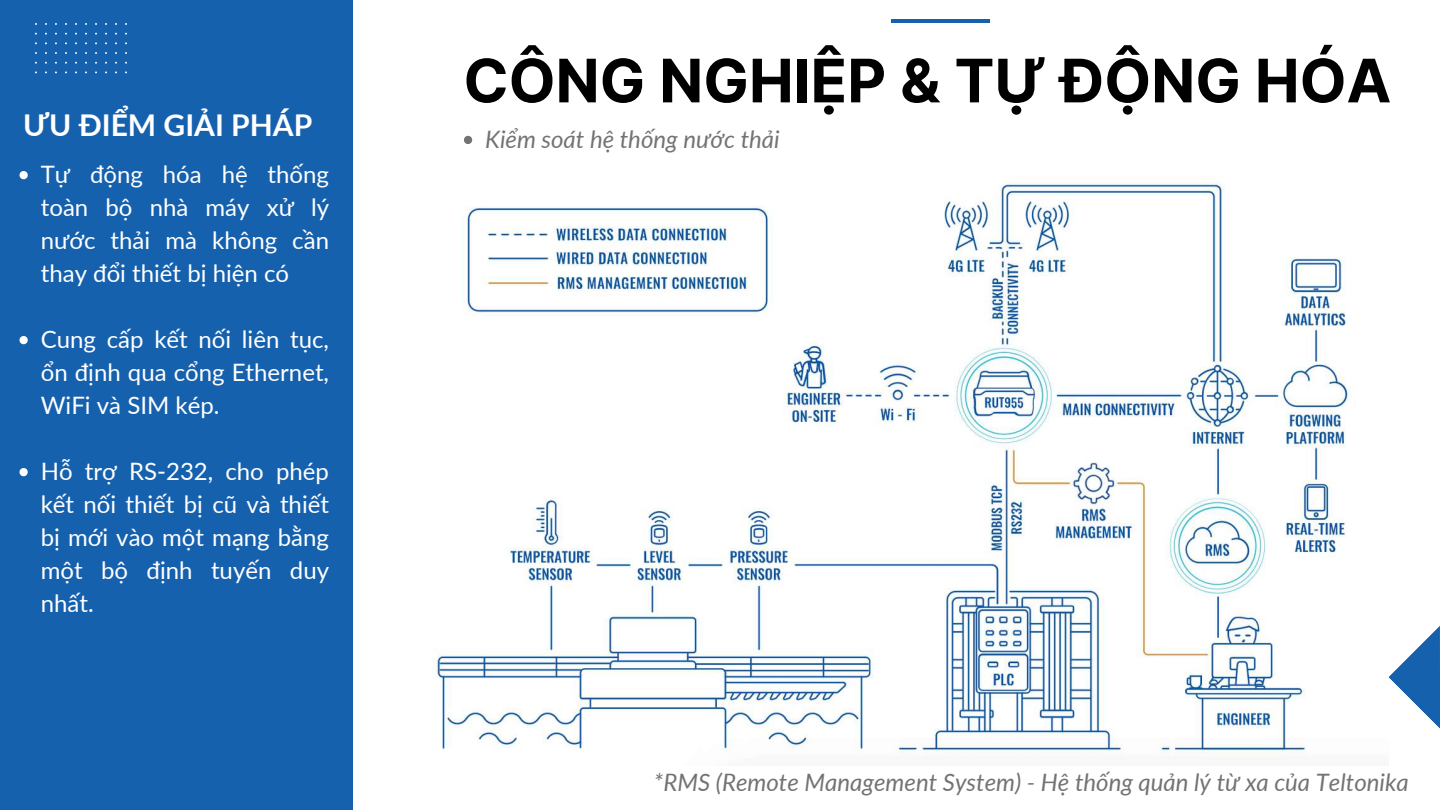
<style>
.page{position:relative;width:1440px;height:810px;background:#fff}
.page>*{position:absolute;margin:0;border:0;box-sizing:border-box;transform-origin:0 0}
.t1{font:700 60px "Inter";color:#000}
.t2{font:700 30px "Lato";color:#fff}
.t3{font:24px/33px "Lato";color:#fff;text-align:justify}
.t4{font:italic 24px "Lato";color:#737373}
</style>
<div class="page">
<svg style="left:1389px;top:626px;width:51px;height:103px"></svg>
<div style="left:0;top:0;width:352px;height:810px;background:#1661ae"></div>
<svg style="left:35px;top:23px;width:92px;height:50px"></svg>
<hr style="left:892px;top:19px;width:98px;height:4px;background:#1661ae">
<img style="left:432px;top:178px;width:923px;height:581px">
<svg style="left:20px;top:171px;width:8px;height:8px"></svg>
<svg style="left:20px;top:336px;width:8px;height:8px"></svg>
<svg style="left:20px;top:468px;width:8px;height:8px"></svg>
<svg style="left:464px;top:136px;width:8px;height:8px"></svg>
<p class="t2" style="left:23px;top:106px;width:291px">ƯU ĐIỂM GIẢI PHÁP</p>
<p class="t3" style="left:41px;top:157px;width:290px">Tự động hóa hệ thống toàn bộ nhà máy xử lý nước thải mà không cần thay đổi thiết bị hiện có</p>
<p class="t3" style="left:41px;top:322px;width:290px">Cung cấp kết nối liên tục, ổn định qua cổng Ethernet, WiFi và SIM kép.</p>
<p class="t3" style="left:41px;top:454px;width:290px">Hỗ trợ RS-232, cho phép kết nối thiết bị cũ và thiết bị mới vào một mạng bằng một bộ định tuyến duy nhất.</p>
<h1 class="t1" style="left:463px;top:45px;width:929px">CÔNG NGHIỆP &amp; TỰ ĐỘNG HÓA</h1>
<p class="t4" style="left:485px;top:124px;width:296px">Kiểm soát hệ thống nước thải</p>
<p class="t4" style="left:654px;top:767px;width:756px">*RMS (Remote Management System) - Hệ thống quản lý từ xa của Teltonika</p>
</div>
